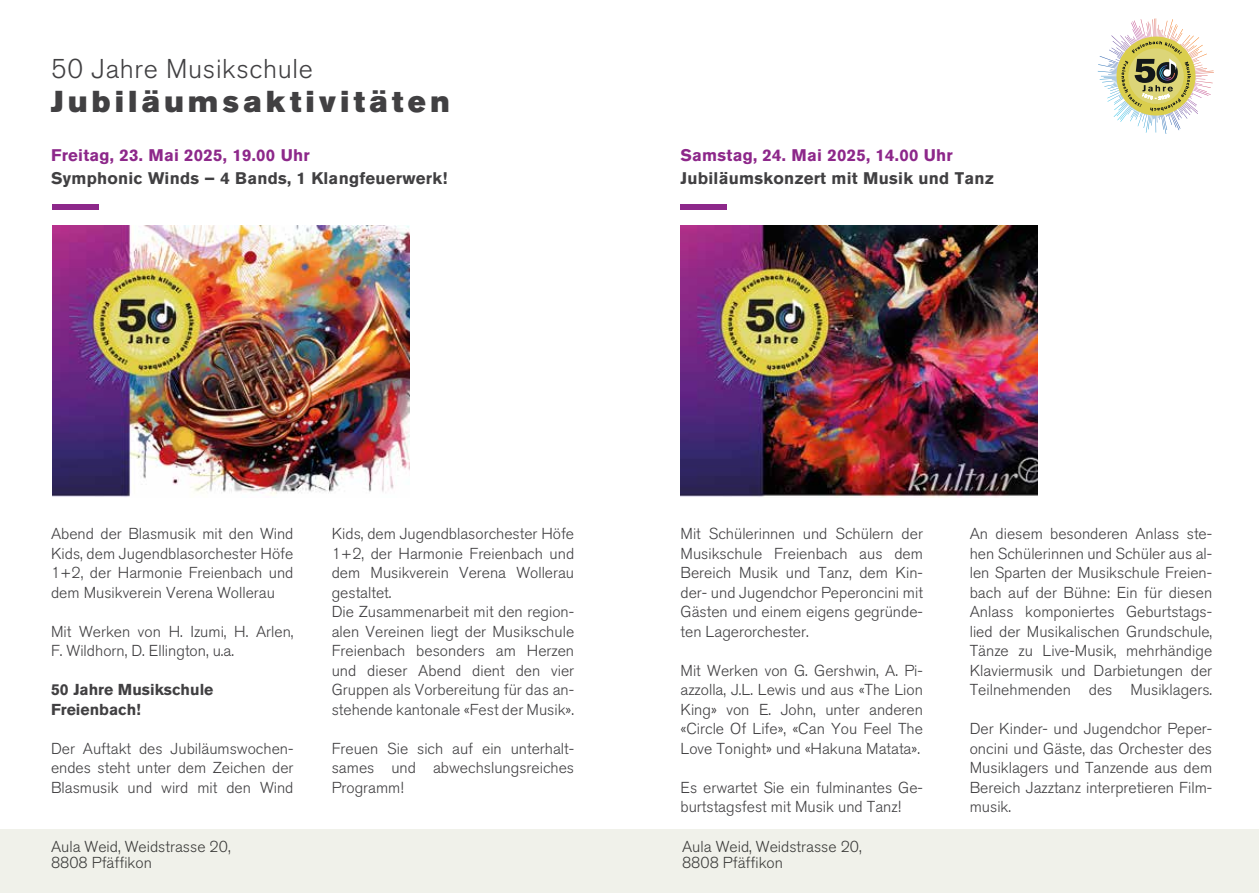
<style>
.page{position:relative;width:1259px;height:893px;background:#fff}
.page>*{position:absolute;margin:0;border:0;box-sizing:border-box;transform-origin:0 0}
.t1{font:30px "Akzidenz Grotesk BQ Super";letter-spacing:.15em;color:#414042}
.t2{font:300 27px "Akzidenz Grotesk BQ";letter-spacing:.025em;color:#414042}
.t3{font:700 16.8px "Akzidenz Grotesk BQ";letter-spacing:.015em;color:#414042}
.t4{font:700 16.8px "Akzidenz Grotesk BQ";letter-spacing:.015em;color:#8d288a}
.t5{font:700 16.8px "Akzidenz Grotesk BQ";letter-spacing:.015em;color:#8d278a}
.t6{font:300 15.75px/19.5px "Akzidenz Grotesk BQ";color:#414042;text-align:justify}
.t7{font:300 15.75px/16.5px "Akzidenz Grotesk BQ";color:#000}
.t8{font:700 15.75px/19.5px "Akzidenz Grotesk BQ";color:#414042}
</style>
<div class="page">
<div style="left:0;top:829px;width:1259px;height:64px;background:#f0f1ea"></div>
<div style="left:52px;top:204px;width:47px;height:6px;background:#8d288a"></div>
<img style="left:52px;top:225px;width:357px;height:272px">
<svg style="left:1097px;top:18px;width:116px;height:116px"></svg>
<div style="left:680px;top:204px;width:47px;height:6px;background:#8d288a"></div>
<img style="left:680px;top:225px;width:357px;height:272px">
<h2 class="t2" style="left:51px;top:54px;width:263px">50 Jahre Musikschule</h2>
<h1 class="t1" style="left:51px;top:84px;width:400px">Jubiläumsaktivitäten</h1>
<p class="t4" style="left:51px;top:146px;width:260px">Freitag, 23. Mai 2025, 19.00 Uhr</p>
<p class="t3" style="left:51px;top:168px;width:398px">Symphonic Winds – 4 Bands, 1 Klangfeuerwerk!</p>
<p class="t5" style="left:680px;top:146px;width:274px">Samstag, 24. Mai 2025, 14.00 Uhr</p>
<p class="t3" style="left:680px;top:168px;width:315px">Jubiläumskonzert mit Musik und Tanz</p>
<p class="t6" style="left:51px;top:524px;width:244px">Abend der Blasmusik mit den Wind Kids, dem Jugendblasorchester Höfe 1+2, der Harmonie Freienbach und dem Musikverein Verena Wollerau</p>
<p class="t6" style="left:51px;top:622px;width:244px">Mit Werken von H. Izumi, H. Arlen,<br>F. Wildhorn, D. Ellington, u.a.</p>
<p class="t8" style="left:51px;top:680px;width:164px">50 Jahre Musikschule<br>Freienbach!</p>
<p class="t6" style="left:51px;top:739px;width:244px">Der Auftakt des Jubiläumswochen&shy;endes steht unter dem Zeichen der Blasmusik und wird mit den Wind</p>
<p class="t6" style="left:332px;top:524px;width:244px;text-align:left">Kids, dem Jugendblasorchester Höfe<br>1+2, der Harmonie Freienbach und dem Musikverein Verena Wollerau gestaltet.<br>Die Zusammenarbeit mit den region&shy;alen Vereinen liegt der Musikschule<br>Freienbach besonders am Herzen und dieser Abend dient den vier<br>Gruppen als Vorbereitung für das an&shy;stehende kantonale «Fest der Musik».</p>
<p class="t6" style="left:332px;top:739px;width:244px">Freuen Sie sich auf ein unterhalt&shy;sames und abwechslungsreiches Programm!</p>
<p class="t6" style="left:680px;top:524px;width:244px">Mit Schülerinnen und Schülern der Musikschule Freienbach aus dem Bereich Musik und Tanz, dem Kin&shy;der- und Jugendchor Peperoncini mit Gästen und einem eigens gegründe&shy;ten Lagerorchester.</p>
<p class="t6" style="left:680px;top:661px;width:244px">Mit Werken von G. Gershwin, A. Pi&shy;azzolla, J.L. Lewis und aus «The Lion King» von E. John, unter anderen «Circle Of Life», «Can You Feel The Love Tonight» und «Hakuna Matata».</p>
<p class="t6" style="left:680px;top:778px;width:244px">Es erwartet Sie ein fulminantes Ge&shy;burtstagsfest mit Musik und Tanz!</p>
<p class="t6" style="left:969px;top:524px;width:244px">An diesem besonderen Anlass ste&shy;hen Schülerinnen und Schüler aus al&shy;len Sparten der Musikschule Freien&shy;bach auf der Bühne: Ein für diesen Anlass komponiertes Geburtstags&shy;lied der Musikalischen Grundschule, Tänze zu Live-Musik, mehrhändige Klaviermusik und Darbietungen der Teilnehmenden des Musiklagers.</p>
<p class="t6" style="left:969px;top:719px;width:244px">Der Kinder- und Jugendchor Peper&shy;oncini und Gäste, das Orchester des Musiklagers und Tanzende aus dem Bereich Jazztanz interpretieren Film&shy;musik.</p>
<p class="t7" style="left:51px;top:838px;width:181px">Aula Weid, Weidstrasse 20,<br>8808 Pfäffikon</p>
<p class="t7" style="left:682px;top:838px;width:181px">Aula Weid, Weidstrasse 20,<br>8808 Pfäffikon</p>
</div>
